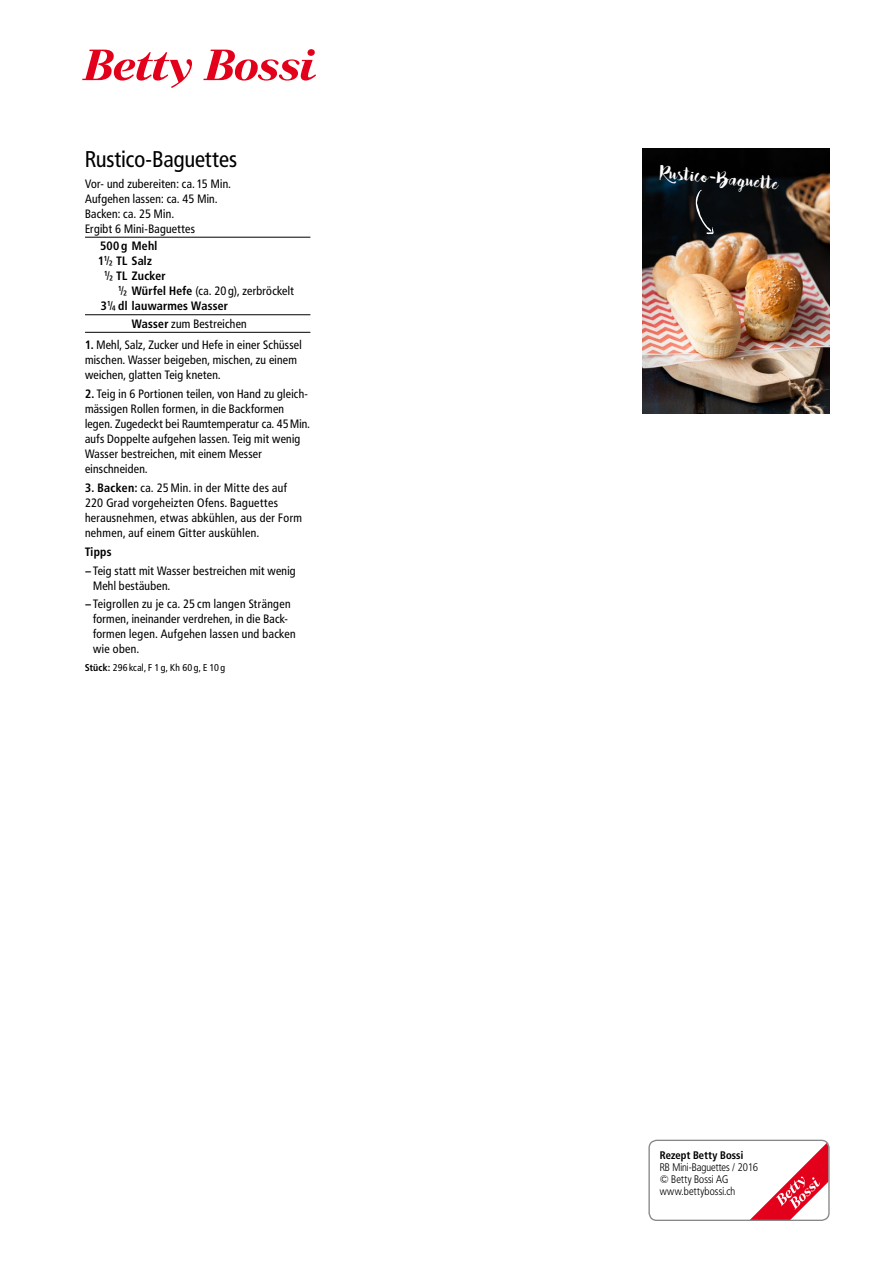
<style>
.page{position:relative;width:893px;height:1263px;background:#fff}
.page>*{position:absolute;margin:0;border:0;box-sizing:border-box;transform-origin:0 0}
.t1{font:22.5px "Frutiger B Bn Con Regular";letter-spacing:.005em;color:#000}
.t2{font:21.75px "Bakery";color:#fff}
.t3{font:12px/15px "Frutiger B Bn Con Regular";letter-spacing:.025em;color:#000}
.t4{font:12px "Frutiger B Bn Con Bold";letter-spacing:.025em;color:#000}
.t5{font:10.8px/12px "Frutiger B Bn Con Light";letter-spacing:.01em;color:#000}
.t6{font:10.8px "Frutiger B Bn Con Bold";letter-spacing:.015em;color:#000}
.t7{font:9.75px "Frutiger B Bn Con Regular";letter-spacing:.025em;color:#000}
.s1{font-family:"Frutiger B Bn Con Bold"}
</style>
<div class="page">
<svg style="left:82px;top:50px;width:110px;height:38px"></svg>
<svg style="left:203px;top:49px;width:113px;height:32px"></svg>
<svg style="left:751px;top:1140px;width:77px;height:79px"></svg>
<div style="left:648px;top:1140px;width:182px;height:81px;border:1px solid #87888a;border-radius:8px"></div>
<hr style="left:85px;top:237px;width:225px;height:1px;background:#000">
<hr style="left:85px;top:314px;width:225px;height:1px;background:#000">
<hr style="left:85px;top:332px;width:225px;height:1px;background:#000">
<img style="left:642px;top:149px;width:188px;height:265px">
<svg style="left:695px;top:190px;width:19px;height:44px"></svg>
<h1 class="t1" style="left:85px;top:145px;width:153px">Rustico-Baguettes</h1>
<p class="t3" style="left:85px;top:176px;width:147px">Vor- und zubereiten: ca. 15 Min.<br>Aufgehen lassen: ca. 45 Min.<br>Backen: ca. 25 Min.<br>Ergibt 6 Mini-Baguettes</p>
<p class="t4" style="left:100px;top:238px;width:59px">500 g Mehl</p>
<p class="t4" style="left:98px;top:253px;width:55px">1¿ TL Salz</p>
<p class="t4" style="left:104px;top:268px;width:63px">¿ TL Zucker</p>
<p class="t3" style="left:118px;top:283px;width:178px"><span class="s1">¿ Würfel Hefe</span> (ca. 20 g), zerbröckelt</p>
<p class="t4" style="left:101px;top:298px;width:129px">3¡ dl lauwarmes Wasser</p>
<p class="t3" style="left:132px;top:316px;width:116px"><span class="s1">Wasser</span> zum Bestreichen</p>
<p class="t3" style="left:85px;top:337px;width:218px"><span class="s1">1.</span> Mehl, Salz, Zucker und Hefe in einer Schüssel mischen. Wasser beigeben, mischen, zu einem weichen, glatten Teig kneten.</p>
<p class="t3" style="left:85px;top:386px;width:226px"><span class="s1">2.</span> Teig in 6 Portionen teilen, von Hand zu gleich&shy;mässigen Rollen formen, in die Backformen legen. Zugedeckt bei Raumtemperatur ca. 45Min. aufs Doppelte aufgehen lassen. Teig mit wenig Wasser bestreichen, mit einem Messer einschneiden.</p>
<p class="t3" style="left:85px;top:480px;width:219px"><span class="s1">3. Backen:</span> ca. 25 Min. in der Mitte des auf 220 Grad vorgeheizten Ofens. Baguettes herausnehmen, etwas abkühlen, aus der Form nehmen, auf einem Gitter auskühlen.</p>
<p class="t4" style="left:85px;top:544px;width:28px">Tipps</p>
<p class="t3" style="left:93px;top:563px;width:204px;text-indent:-8px"><span class="s1">–</span> Teig statt mit Wasser bestreichen mit wenig<br>Mehl bestäuben.</p>
<p class="t3" style="left:93px;top:596px;width:204px;text-indent:-8px"><span class="s1">–</span> Teigrollen zu je ca. 25 cm langen Strängen formen, ineinander verdrehen, in die Back&shy;formen legen. Aufgehen lassen und backen wie oben.</p>
<p class="t7" style="left:85px;top:661px;width:142px"><span class="s1">Stück:</span> 296 kcal, F 1 g, Kh 60 g, E 10 g</p>
<h2 class="t2" style="left:662px;top:157px;width:120px;rotate:6deg">Rustico-Baguette</h2>
<p class="t6" style="left:660px;top:1148px;width:85px">Rezept Betty Bossi</p>
<p class="t5" style="left:660px;top:1161px;width:100px">RB Mini-Baguettes / 2016 © Betty Bossi AG www.bettybossi.ch</p>
</div>
